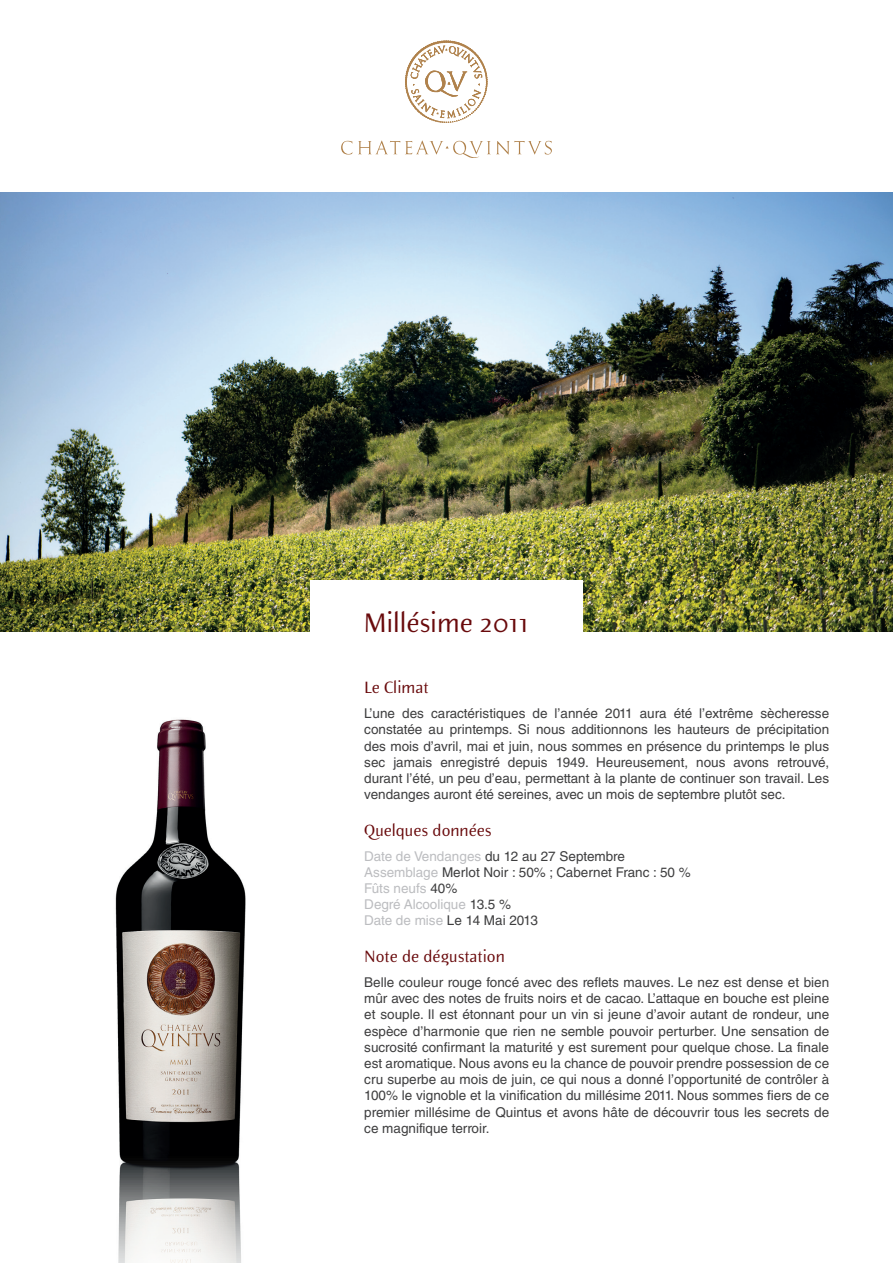
<style>
.page{position:relative;width:893px;height:1263px;background:#fff}
.page>*{position:absolute;margin:0;border:0;box-sizing:border-box;transform-origin:0 0}
.t1{font:27px "Elemental Sans Pro";color:#690a0c}
.t2{font:16.5px "Elemental Sans Pro";color:#690a0c}
.t3{font:13.5px/16.2px "Helvetica LT Std";color:#3e3e3f;text-align:justify}
.s1{color:#bcbdc0}
</style>
<div class="page">
<img style="left:0;top:192px;width:893px;height:439px">
<div style="left:310px;top:580px;width:273px;height:81px;background:#fff"></div>
<img style="left:115px;top:719px;width:131px;height:544px">
<svg style="left:405px;top:40px;width:83px;height:83px"></svg>
<svg style="left:341px;top:141px;width:11px;height:14px"></svg>
<svg style="left:358px;top:140px;width:194px;height:18px"></svg>
<h1 class="t1" style="left:364px;top:604px;width:166px">Millésime 2011</h1>
<p class="t2" style="left:364px;top:677px;width:66px">Le Climat</p>
<p class="t3" style="left:364px;top:705px;width:466px">L’une des caractéristiques de l’année 2011 aura été l’extrême sècheresse constatée au printemps. Si nous additionnons les hauteurs de précipitation des mois d’avril, mai et juin, nous sommes en présence du printemps le plus sec jamais enregistré depuis 1949. Heureusement, nous avons retrouvé, durant l’été, un peu d’eau, permettant à la plante de continuer son travail. Les vendanges auront été sereines, avec un mois de septembre plutôt sec.</p>
<p class="t2" style="left:364px;top:819px;width:129px">Quelques données</p>
<p class="t3" style="left:364px;top:848px;width:328px;text-align:left"><span class="s1">Date de Vendanges</span> du 12 au 27 Septembre<br><span class="s1">Assemblage</span> Merlot Noir : 50% ; Cabernet Franc : 50 %<br><span class="s1">Fûts neufs</span> 40%<br><span class="s1">Degré Alcoolique</span> 13.5 %<br><span class="s1">Date de mise</span> Le 14 Mai 2013</p>
<p class="t2" style="left:364px;top:946px;width:142px">Note de dégustation</p>
<p class="t3" style="left:364px;top:974px;width:466px">Belle couleur rouge foncé avec des reflets mauves. Le nez est dense et bien mûr avec des notes de fruits noirs et de cacao. L’attaque en bouche est pleine et souple. Il est étonnant pour un vin si jeune d’avoir autant de rondeur, une espèce d’harmonie que rien ne semble pouvoir perturber. Une sensation de sucrosité confirmant la maturité y est surement pour quelque chose. La finale est aromatique. Nous avons eu la chance de pouvoir prendre possession de ce cru superbe au mois de juin, ce qui nous a donné l’opportunité de contrôler à 100% le vignoble et la vinification du millésime 2011. Nous sommes fiers de ce premier millésime de Quintus et avons hâte de découvrir tous les secrets de ce magnifique terroir.</p>
</div>
